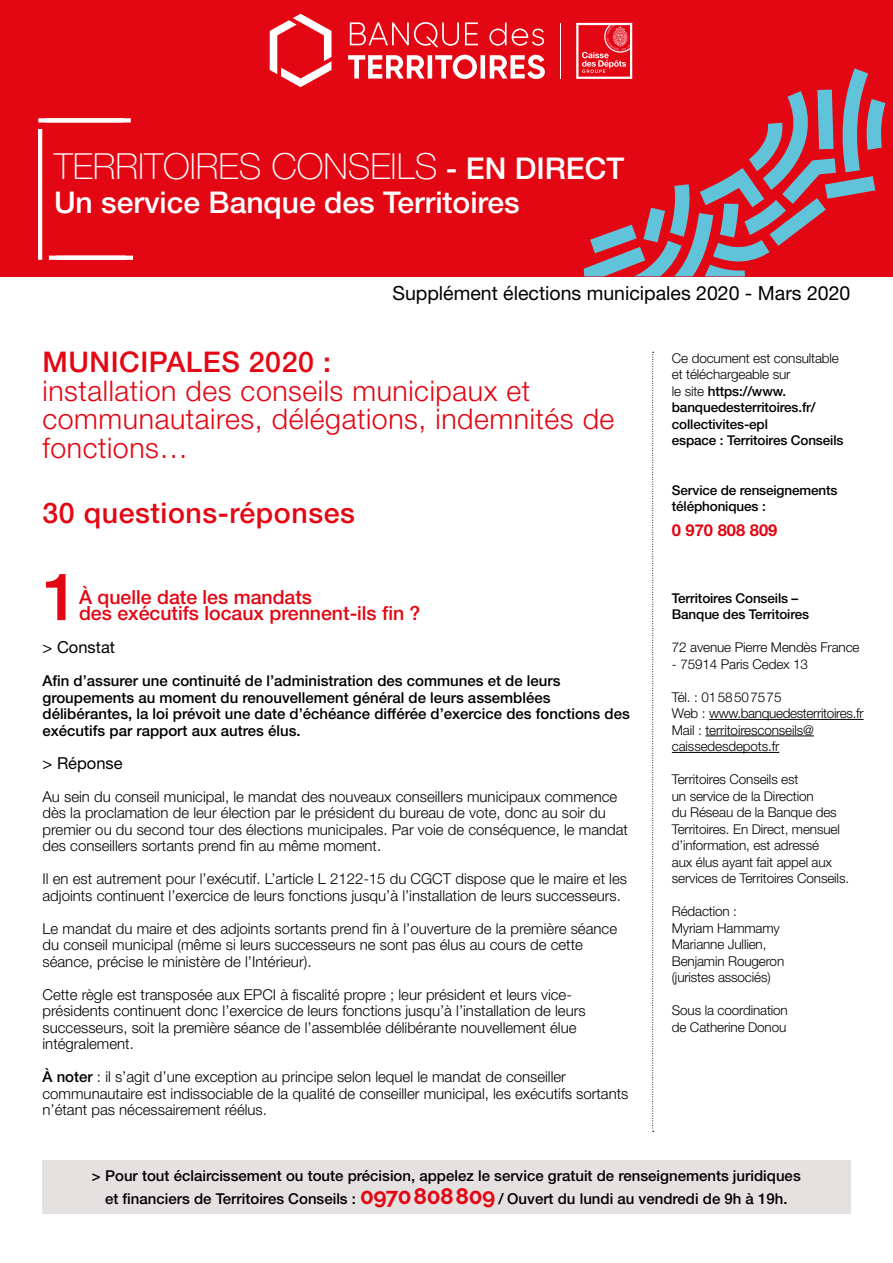
<style>
.page{position:relative;width:893px;height:1263px;background:#fff}
.page>*{position:absolute;margin:0;border:0;box-sizing:border-box;transform-origin:0 0}
.t1{font:500 65.7px "Helvetica Neue LT Std";color:#e30613}
.t2{font:100 36px "Helvetica Neue LT Std";color:#fff}
.t3{font:500 30px "Helvetica Neue LT Std";color:#fff}
.t4{font:300 28.5px/28.5px "Helvetica Neue LT Std";letter-spacing:.02em;color:#e30613}
.t5{font:500 28.5px "Helvetica Neue LT Std";letter-spacing:.02em;color:#e30613}
.t6{font:500 19.5px/16.5px "Helvetica Neue LT Std";color:#e30613}
.t7{font:19.5px "Helvetica Neue LT Std";color:#000}
.t8{font:16.5px "Helvetica Neue LT Std";color:#000}
.t9{font:700 16.5px "Helvetica Neue LT Std";color:#e30613}
.t10{font:300 15px/16.5px "Helvetica Neue LT Std";color:#000}
.t11{font:500 15px/16.5px "Helvetica Neue LT Std";color:#000;text-align:center}
.t12{font:300 13.5px/16.5px "Helvetica Neue LT Std";letter-spacing:-.01em;color:#000}
.t13{font:500 13.5px/16.5px "Helvetica Neue LT Std";letter-spacing:-.01em;color:#000}
.s1{font-weight:500;font-size:30px}
.s2{font-weight:500}
.s3{font-weight:300}
.s4{font-family:"Raleway";font-weight:700;font-size:22.5px;color:#e30613}
</style>
<div class="page">
<div style="left:0;top:0;width:893px;height:276px;background:#e30613"></div>
<svg style="left:348px;top:55px;width:197px;height:24px"></svg>
<svg style="left:350px;top:22px;width:194px;height:26px"></svg>
<svg style="left:270px;top:14px;width:61px;height:73px"></svg>
<hr style="left:560px;top:23px;width:1px;height:56px;background:#fff">
<svg style="left:576px;top:23px;width:309px;height:253px"></svg>
<div style="left:38px;top:118px;width:85px;height:5px;background:#fff"></div>
<svg style="left:49px;top:256px;width:7px;height:4px"></svg>
<hr style="left:38px;top:129px;width:4px;height:131px;background:#fff">
<div style="left:42px;top:1160px;width:808px;height:54px;background:#e5e1e0"></div>
<div style="left:46px;top:118px;width:85px;height:5px;background:#fff"></div>
<hr style="left:56px;top:256px;width:77px;height:4px;background:#fff">
<hr style="left:709px;top:719px;width:155px;height:1px;background:#000">
<hr style="left:705px;top:735px;width:109px;height:1px;background:#000">
<hr style="left:672px;top:752px;width:107px;height:1px;background:#000">
<svg style="left:652px;top:352px;width:2px;height:780px"></svg>
<h2 class="t2" style="left:54px;top:146px;width:572px">TERRITOIRES CONSEILS <span class="s1">- EN DIRECT</span></h2>
<h3 class="t3" style="left:54px;top:185px;width:467px">Un service Banque des Territoires</h3>
<h3 class="t7" style="left:392px;top:282px;width:460px">Supplément élections municipales 2020 - Mars 2020</h3>
<h3 class="t5" style="left:43px;top:345px;width:290px">MUNICIPALES 2020 :</h3>
<h3 class="t4" style="left:43px;top:376px;width:573px">installation des conseils municipaux et communautaires, délégations, indemnités de fonctions…</h3>
<h3 class="t5" style="left:43px;top:496px;width:314px">30 questions-réponses</h3>
<h1 class="t1" style="left:43px;top:557px;width:38px">1</h1>
<h3 class="t6" style="left:79px;top:588px;width:343px">À quelle date les mandats<br>des exécutifs locaux prennent-ils fin ?</h3>
<p class="t8" style="left:43px;top:637px;width:74px">&gt; Constat</p>
<p class="t11" style="left:43px;top:672px;width:589px;text-align:left">Afin d’assurer une continuité de l’administration des communes et de leurs groupements au moment du renouvellement général de leurs assemblées délibérantes, la loi prévoit une date d’échéance différée d’exercice des fonctions des exécutifs par rapport aux autres élus.</p>
<p class="t8" style="left:43px;top:753px;width:82px">&gt; Réponse</p>
<p class="t10" style="left:43px;top:788px;width:587px">Au sein du conseil municipal, le mandat des nouveaux conseillers municipaux commence dès la proclamation de leur élection par le président du bureau de vote, donc au soir du premier ou du second tour des élections municipales. Par voie de conséquence, le mandat des conseillers sortants prend fin au même moment.</p>
<p class="t10" style="left:43px;top:870px;width:586px">Il en est autrement pour l’exécutif. L’article L 2122-15 du CGCT dispose que le maire et les adjoints continuent l’exercice de leurs fonctions jusqu’à l’installation de leurs successeurs.</p>
<p class="t10" style="left:43px;top:920px;width:576px">Le mandat du maire et des adjoints sortants prend fin à l’ouverture de la première séance du conseil municipal (même si leurs successeurs ne sont pas élus au cours de cette séance, précise le ministère de l’Intérieur).</p>
<p class="t10" style="left:43px;top:986px;width:545px">Cette règle est transposée aux EPCI à fiscalité propre ; leur président et leurs vice&shy;présidents continuent donc l’exercice de leurs fonctions jusqu’à l’installation de leurs successeurs, soit la première séance de l’assemblée délibérante nouvellement élue intégralement.</p>
<p class="t10" style="left:43px;top:1068px;width:587px"><span class="s2">À noter</span> : il s’agit d’une exception au principe selon lequel le mandat de conseiller communautaire est indissociable de la qualité de conseiller municipal, les exécutifs sortants n’étant pas nécessairement réélus.</p>
<p class="t13" style="left:672px;top:349px;width:173px"><span class="s3">Ce document est consultable et téléchargeable sur<br>le site</span> https://www. banquedesterritoires.fr/ collectivites-epl<br>espace : Territoires Conseils</p>
<p class="t13" style="left:672px;top:481px;width:167px">Service de renseignements téléphoniques :</p>
<p class="t9" style="left:672px;top:520px;width:107px">0 970 808 809</p>
<p class="t13" style="left:672px;top:589px;width:139px">Territoires Conseils –<br>Banque des Territoires</p>
<p class="t12" style="left:672px;top:639px;width:189px">72 avenue Pierre Mendès France</p>
<p class="t12" style="left:672px;top:655px;width:138px">- 75914 Paris Cedex 13</p>
<p class="t12" style="left:672px;top:688px;width:193px">Tél. : 0158507575<br>Web : www.banquedesterritoires.fr<br>Mail : territoiresconseils@ caissedesdepots.fr</p>
<p class="t12" style="left:672px;top:771px;width:179px">Territoires Conseils est<br>un service de la Direction<br>du Réseau de la Banque des<br>Territoires. En Direct, mensuel d’information, est adressé<br>aux élus ayant fait appel aux services de Territoires Conseils.</p>
<p class="t12" style="left:672px;top:903px;width:114px">Rédaction :<br>Myriam Hammamy<br>Marianne Jullien,<br>Benjamin Rougeron (juristes associés)</p>
<p class="t12" style="left:672px;top:1002px;width:117px">Sous la coordination de Catherine Donou</p>
<p class="t11" style="left:92px;top:1165px;width:710px;line-height:22.5px">&gt; Pour tout éclaircissement ou toute précision, appelez le service gratuit de renseignements juridiques et financiers de Territoires Conseils : <span class="s4">0970808809</span> / Ouvert du lundi au vendredi de 9h à 19h.</p>
</div>
